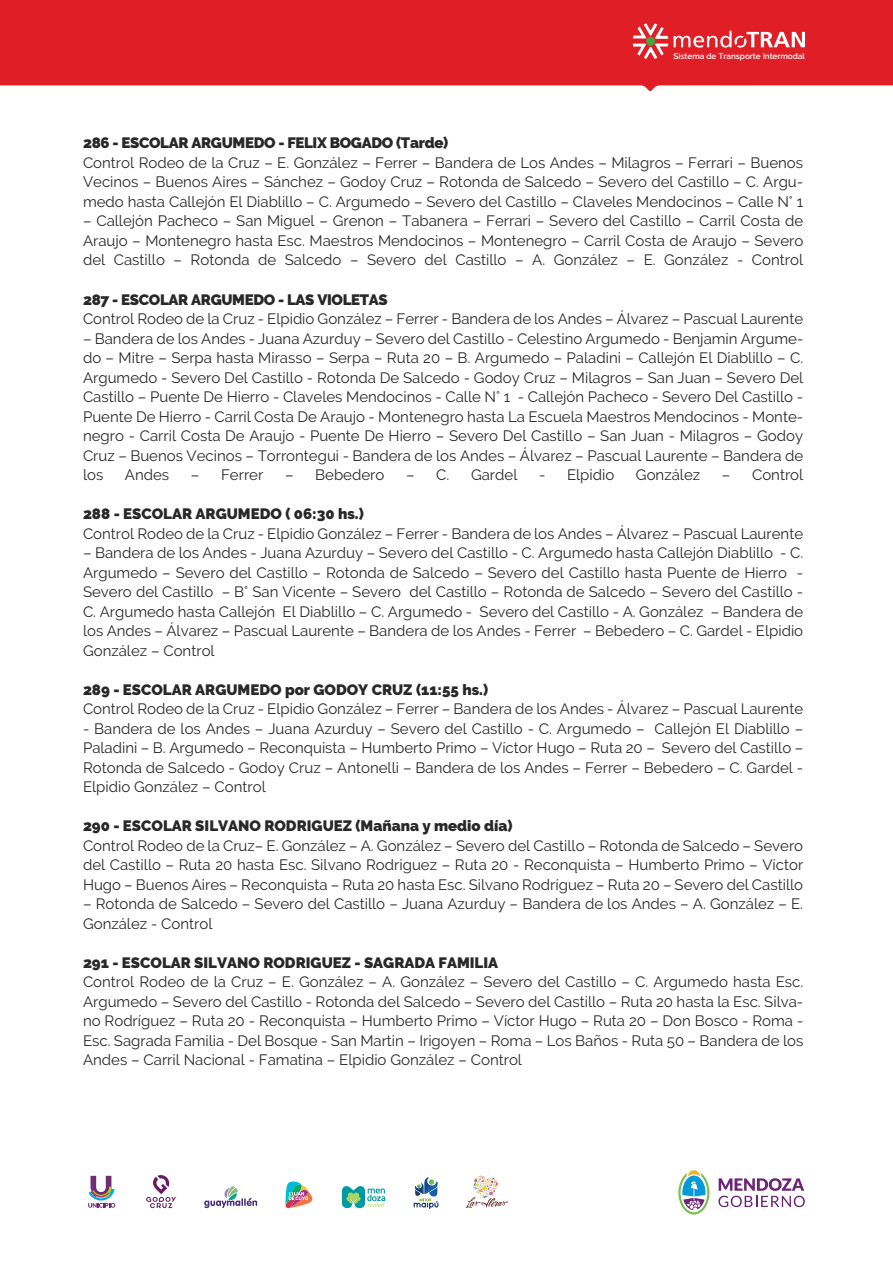
<style>
.page{position:relative;width:893px;height:1263px;background:#fff}
.page>*{position:absolute;margin:0;border:0;box-sizing:border-box;transform-origin:0 0}
.t1{font:15px/19.5px "Raleway";color:#282828;text-align:justify}
.t2{font:900 15px "Raleway";color:#282828}
.t3{font:900 15px "Raleway";letter-spacing:-.02em;color:#282828}
.t4{font:600 8.25px "Raleway";color:#fff}
</style>
<div class="page">
<div style="left:0;top:0;width:893px;height:91px;background:#e01e26"></div>
<svg style="left:633px;top:23px;width:35px;height:36px"></svg>
<div style="left:646px;top:37px;width:9px;height:9px;background:#519f43;border-radius:50%"></div>
<svg style="left:674px;top:31px;width:131px;height:17px"></svg>
<svg style="left:718px;top:1178px;width:87px;height:29px"></svg>
<svg style="left:678px;top:1170px;width:31px;height:44px"></svg>
<svg style="left:285px;top:1181px;width:27px;height:27px"></svg>
<svg style="left:465px;top:1175px;width:43px;height:33px"></svg>
<svg style="left:204px;top:1186px;width:53px;height:22px"></svg>
<svg style="left:342px;top:1186px;width:43px;height:22px"></svg>
<svg style="left:88px;top:1176px;width:27px;height:32px"></svg>
<svg style="left:146px;top:1175px;width:30px;height:33px"></svg>
<svg style="left:414px;top:1177px;width:24px;height:32px"></svg>
<p class="t4" style="left:674px;top:51px;width:133px">Sistema de Transporte Intermodal</p>
<p class="t3" style="left:83px;top:134px;width:367px">286 - ESCOLAR ARGUMEDO - FELIX BOGADO (Tarde)</p>
<p class="t1" style="left:83px;top:153px;width:722px">Control Rodeo de la Cruz – E. González – Ferrer – Bandera de Los Andes – Milagros – Ferrari – Buenos Vecinos – Buenos Aires – Sánchez – Godoy Cruz – Rotonda de Salcedo – Severo del Castillo – C. Argu&shy;medo hasta Callejón El Diablillo – C. Argumedo – Severo del Castillo – Claveles Mendocinos – Calle N° 1</p>
<p class="t1" style="left:83px;top:211px;width:722px">– Callejón Pacheco – San Miguel – Grenon – Tabanera – Ferrari – Severo del Castillo – Carril Costa de Araujo – Montenegro hasta Esc. Maestros Mendocinos – Montenegro – Carril Costa de Araujo – Severo del Castillo – Rotonda de Salcedo – Severo del Castillo – A. González – E. González - Control</p>
<p class="t3" style="left:83px;top:290px;width:306px">287 - ESCOLAR ARGUMEDO - LAS VIOLETAS</p>
<p class="t1" style="left:83px;top:309px;width:722px">Control Rodeo de la Cruz - Elpidio González – Ferrer - Bandera de los Andes – Álvarez – Pascual Laurente</p>
<p class="t1" style="left:83px;top:328px;width:722px">– Bandera de los Andes - Juana Azurduy – Severo del Castillo - Celestino Argumedo - Benjamín Argume&shy;do – Mitre – Serpa hasta Mirasso – Serpa – Ruta 20 – B. Argumedo – Paladini – Callejón El Diablillo – C.<br>Argumedo - Severo Del Castillo - Rotonda De Salcedo - Godoy Cruz – Milagros – San Juan – Severo Del Castillo – Puente De Hierro - Claveles Mendocinos - Calle N° 1 - Callejón Pacheco - Severo Del Castillo - Puente De Hierro - Carril Costa De Araujo - Montenegro hasta La Escuela Maestros Mendocinos - Monte&shy;negro - Carril Costa De Araujo - Puente De Hierro – Severo Del Castillo – San Juan - Milagros – Godoy Cruz – Buenos Vecinos – Torrontegui - Bandera de los Andes – Álvarez – Pascual Laurente – Bandera de los</p>
<p class="t1" style="left:125px;top:465px;width:46px">Andes</p>
<p class="t1" style="left:191px;top:465px;width:74px">– Ferrer</p>
<p class="t1" style="left:285px;top:465px;width:101px">– Bebedero</p>
<p class="t1" style="left:406px;top:465px;width:45px">– C.</p>
<p class="t1" style="left:471px;top:465px;width:48px">Gardel</p>
<p class="t1" style="left:539px;top:465px;width:77px">- Elpidio</p>
<p class="t1" style="left:636px;top:465px;width:66px">González</p>
<p class="t1" style="left:722px;top:465px;width:83px">– Control</p>
<p class="t2" style="left:83px;top:505px;width:282px">288 - ESCOLAR ARGUMEDO ( 06:30 hs.)</p>
<p class="t1" style="left:83px;top:523px;width:722px">Control Rodeo de la Cruz - Elpidio González – Ferrer - Bandera de los Andes – Álvarez – Pascual Laurente</p>
<p class="t1" style="left:83px;top:543px;width:722px">– Bandera de los Andes - Juana Azurduy – Severo del Castillo - C. Argumedo hasta Callejón Diablillo - C.<br>Argumedo – Severo del Castillo – Rotonda de Salcedo – Severo del Castillo hasta Puente de Hierro - Severo del Castillo – B° San Vicente – Severo del Castillo – Rotonda de Salcedo – Severo del Castillo - C. Argumedo hasta Callejón El Diablillo – C. Argumedo - Severo del Castillo - A. González – Bandera de los Andes – Álvarez – Pascual Laurente – Bandera de los Andes - Ferrer – Bebedero – C. Gardel - Elpidio González – Control</p>
<p class="t2" style="left:83px;top:680px;width:407px">289 - ESCOLAR ARGUMEDO por GODOY CRUZ (11:55 hs.)</p>
<p class="t1" style="left:83px;top:699px;width:722px">Control Rodeo de la Cruz - Elpidio González – Ferrer – Bandera de los Andes - Álvarez – Pascual Laurente</p>
<p class="t1" style="left:83px;top:718px;width:722px">- Bandera de los Andes – Juana Azurduy – Severo del Castillo - C. Argumedo – Callejón El Diablillo – Paladini – B. Argumedo – Reconquista – Humberto Primo – Víctor Hugo – Ruta 20 – Severo del Castillo – Rotonda de Salcedo - Godoy Cruz – Antonelli – Bandera de los Andes – Ferrer – Bebedero – C. Gardel - Elpidio González – Control</p>
<p class="t2" style="left:83px;top:817px;width:431px">290 - ESCOLAR SILVANO RODRIGUEZ (Mañana y medio día)</p>
<p class="t1" style="left:83px;top:835px;width:722px">Control Rodeo de la Cruz– E. González – A. González – Severo del Castillo – Rotonda de Salcedo – Severo del Castillo – Ruta 20 hasta Esc. Silvano Rodriguez – Ruta 20 - Reconquista – Humberto Primo – Víctor Hugo – Buenos Aires – Reconquista – Ruta 20 hasta Esc. Silvano Rodríguez – Ruta 20 – Severo del Castillo</p>
<p class="t1" style="left:83px;top:894px;width:722px">– Rotonda de Salcedo – Severo del Castillo – Juana Azurduy – Bandera de los Andes – A. González – E.<br>González - Control</p>
<p class="t2" style="left:83px;top:953px;width:417px">291 - ESCOLAR SILVANO RODRIGUEZ - SAGRADA FAMILIA</p>
<p class="t1" style="left:83px;top:972px;width:722px">Control Rodeo de la Cruz – E. González – A. González – Severo del Castillo – C. Argumedo hasta Esc.<br>Argumedo – Severo del Castillo - Rotonda del Salcedo – Severo del Castillo – Ruta 20 hasta la Esc. Silva&shy;no Rodríguez – Ruta 20 - Reconquista – Humberto Primo – Víctor Hugo – Ruta 20 – Don Bosco - Roma - Esc. Sagrada Familia - Del Bosque - San Martin – Irigoyen – Roma – Los Baños - Ruta 50 – Bandera de los Andes – Carril Nacional - Famatina – Elpidio González – Control</p>
</div>
